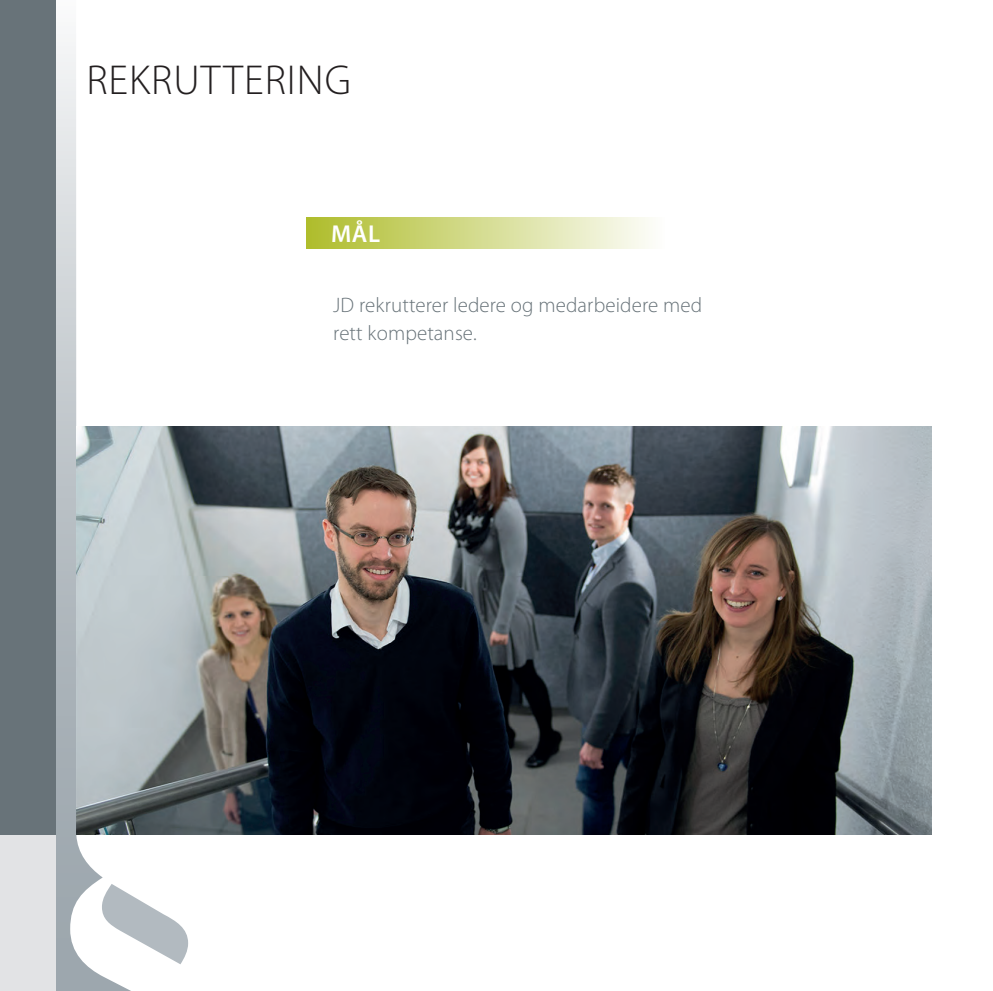
<style>
.page{position:relative;width:993px;height:991px;background:#fff}
.page>*{position:absolute;margin:0;border:0;box-sizing:border-box;transform-origin:0 0}
.t1{font:300 42px "Myriad Pro";letter-spacing:.025em;color:#231f20}
.t2{font:600 24.5px "Myriad Pro";color:#fff}
.t3{font:300 21px/28px "Myriad Pro";letter-spacing:.005em;color:#687379}
</style>
<div class="page">
<img style="left:172px;top:427px;width:759px;height:408px">
<svg style="left:56px;top:42px;width:116px;height:949px"></svg>
<svg style="left:102px;top:884px;width:86px;height:80px"></svg>
<div style="left:0;top:835px;width:56px;height:156px;background:#e2e3e5"></div>
<div style="left:0;top:0;width:56px;height:835px;background:#687379"></div>
<div style="left:306px;top:217px;width:358px;height:31px;background:linear-gradient(to right,#aebc2b,#fefefc)"></div>
<h1 class="t1" style="left:86px;top:55px;width:266px">REKRUTTERING</h1>
<p class="t2" style="left:331px;top:218px;width:50px">MÅL</p>
<p class="t3" style="left:333px;top:291px;width:370px">JD rekrutterer ledere og medarbeidere med rett kompetanse.</p>
</div>
